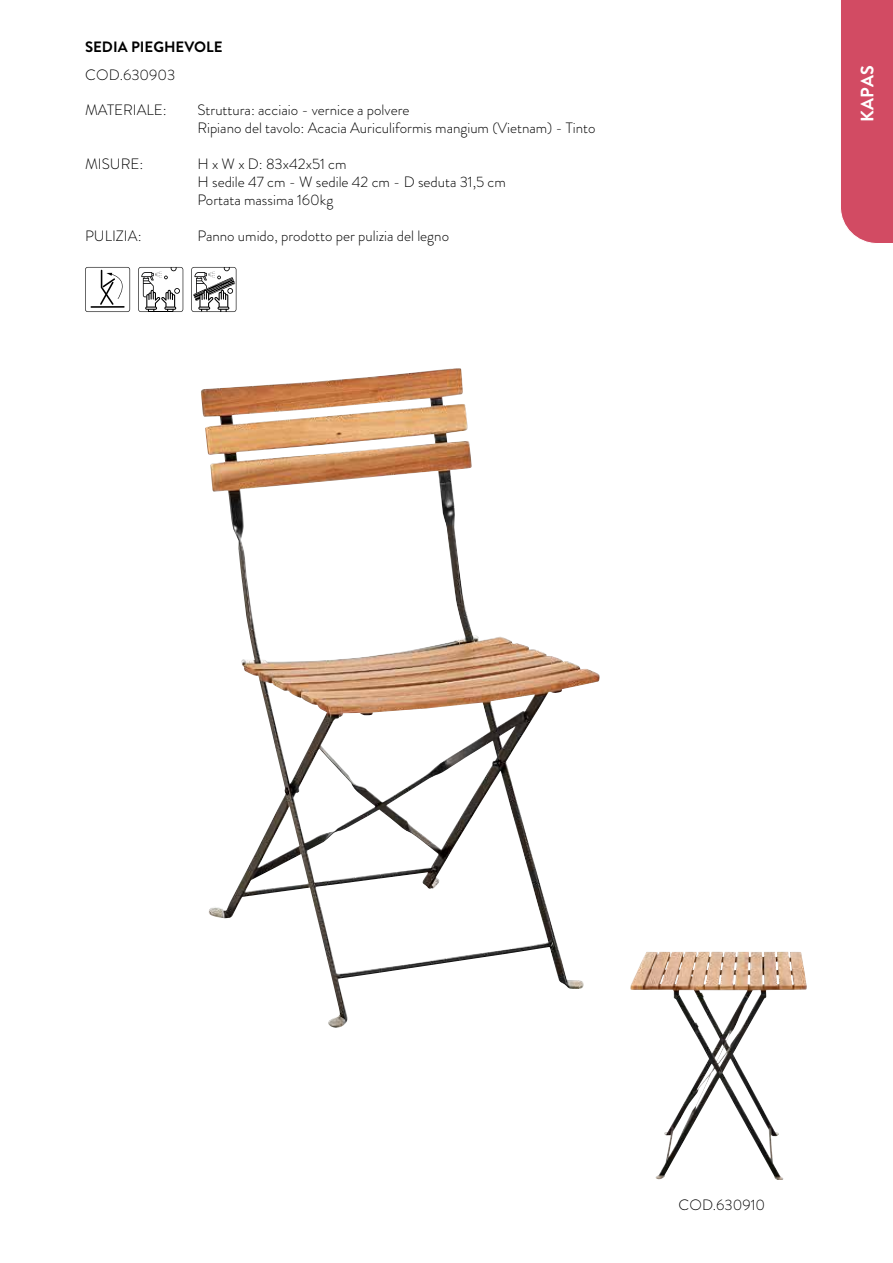
<style>
.page{position:relative;width:893px;height:1263px;background:#fff}
.page>*{position:absolute;margin:0;border:0;box-sizing:border-box;transform-origin:0 0}
.t1{font:700 18px "Brandon Grotesque";letter-spacing:.01em;color:#fff}
.t2{font:300 15px/18px "Brandon Grotesque";color:#000}
.t3{font:700 15px "Brandon Grotesque";color:#000}
</style>
<div class="page">
<div style="left:840px;top:0;width:53px;height:244px;background:#d24b63"></div>
<img style="left:201px;top:368px;width:399px;height:660px">
<img style="left:630px;top:952px;width:177px;height:228px">
<svg style="left:138px;top:267px;width:45px;height:45px"></svg>
<svg style="left:191px;top:267px;width:45px;height:45px"></svg>
<svg style="left:85px;top:267px;width:45px;height:45px"></svg>
<p class="t3" style="left:85px;top:36px;width:139px">SEDIA PIEGHEVOLE</p>
<p class="t2" style="left:85px;top:65px;width:92px">COD.630903</p>
<p class="t2" style="left:85px;top:100px;width:83px">MATERIALE:</p>
<p class="t2" style="left:198px;top:100px;width:399px">Struttura: acciaio - vernice a polvere<br>Ripiano del tavolo: Acacia Auriculiformis mangium (Vietnam) - Tinto</p>
<p class="t2" style="left:85px;top:154px;width:60px">MISURE:</p>
<p class="t2" style="left:198px;top:154px;width:310px">H x W x D: 83x42x51 cm<br>H sedile 47 cm - W sedile 42 cm - D seduta 31,5 cm<br>Portata massima 160kg</p>
<p class="t2" style="left:85px;top:226px;width:58px">PULIZIA:</p>
<p class="t2" style="left:198px;top:226px;width:253px">Panno umido, prodotto per pulizia del legno</p>
<p class="t1" style="left:855px;top:122px;width:58px;rotate:-90deg">KAPAS</p>
<p class="t2" style="left:678px;top:1196px;width:88px">COD.630910</p>
</div>
